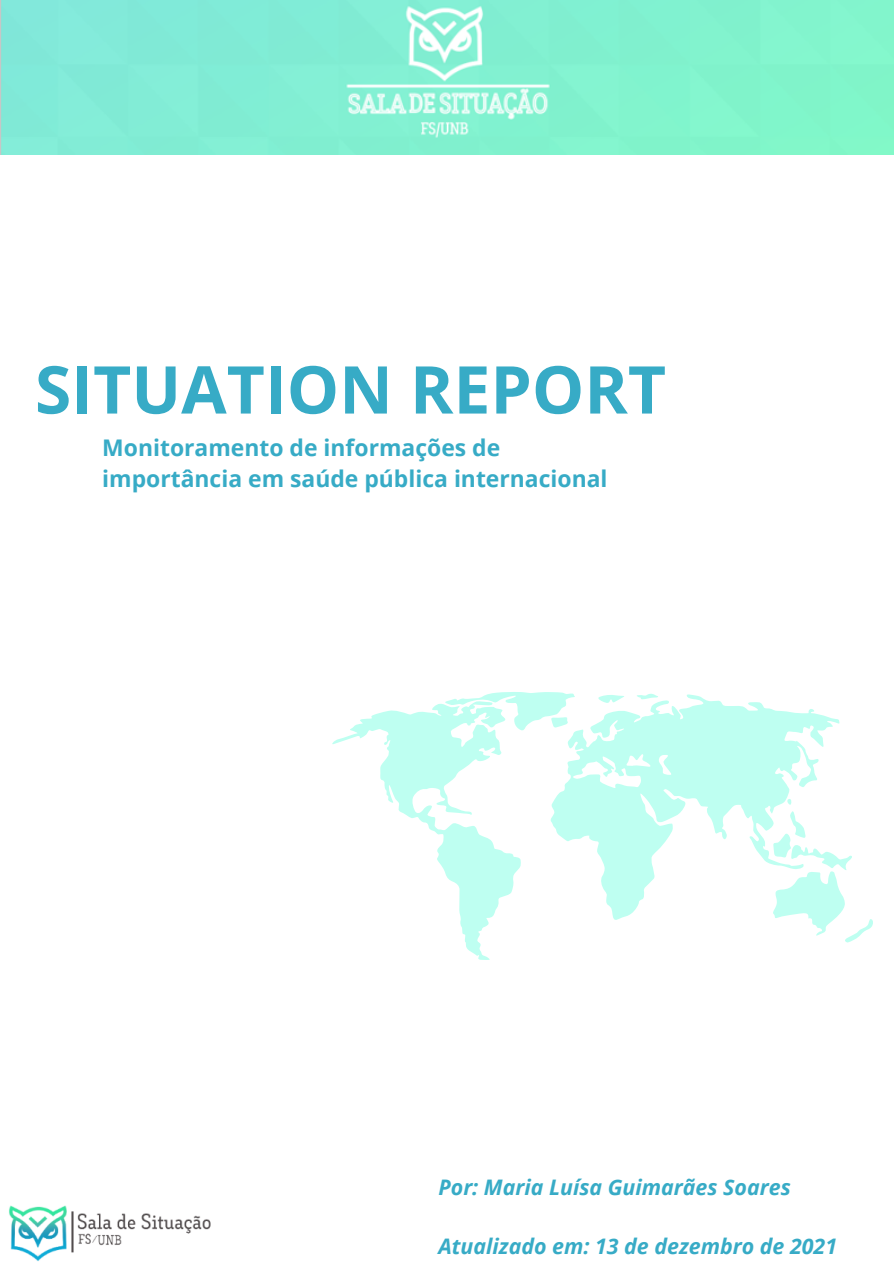
<style>
.page{position:relative;width:894px;height:1264px;background:#fff}
.page>*{position:absolute;margin:0;border:0;box-sizing:border-box;transform-origin:0 0}
.t1{font:700 65.85px "Open Sans";color:#37abc6}
.t2{font:700 22.95px/31.5px "Open Sans";color:#37abc6}
.t3{font:italic 700 21.45px "Open Sans";color:#37abc6}
</style>
<div class="page">
<img style="left:9px;top:1205px;width:202px;height:56px">
<svg style="left:550px;top:693px;width:289px;height:227px"></svg>
<svg style="left:771px;top:798px;width:101px;height:145px"></svg>
<svg style="left:332px;top:703px;width:189px;height:257px"></svg>
<svg style="left:441px;top:692px;width:135px;height:39px"></svg>
<img style="left:0;top:0;width:893px;height:154px">
<p class="t1" style="left:35px;top:343px;width:632px">SITUATION REPORT</p>
<p class="t2" style="left:102px;top:431px;width:506px">Monitoramento de informações de importância em saúde pública internacional</p>
<p class="t3" style="left:438px;top:1172px;width:354px">Por: Maria Luísa Guimarães Soares</p>
<p class="t3" style="left:438px;top:1231px;width:400px">Atualizado em: 13 de dezembro de 2021</p>
</div>
